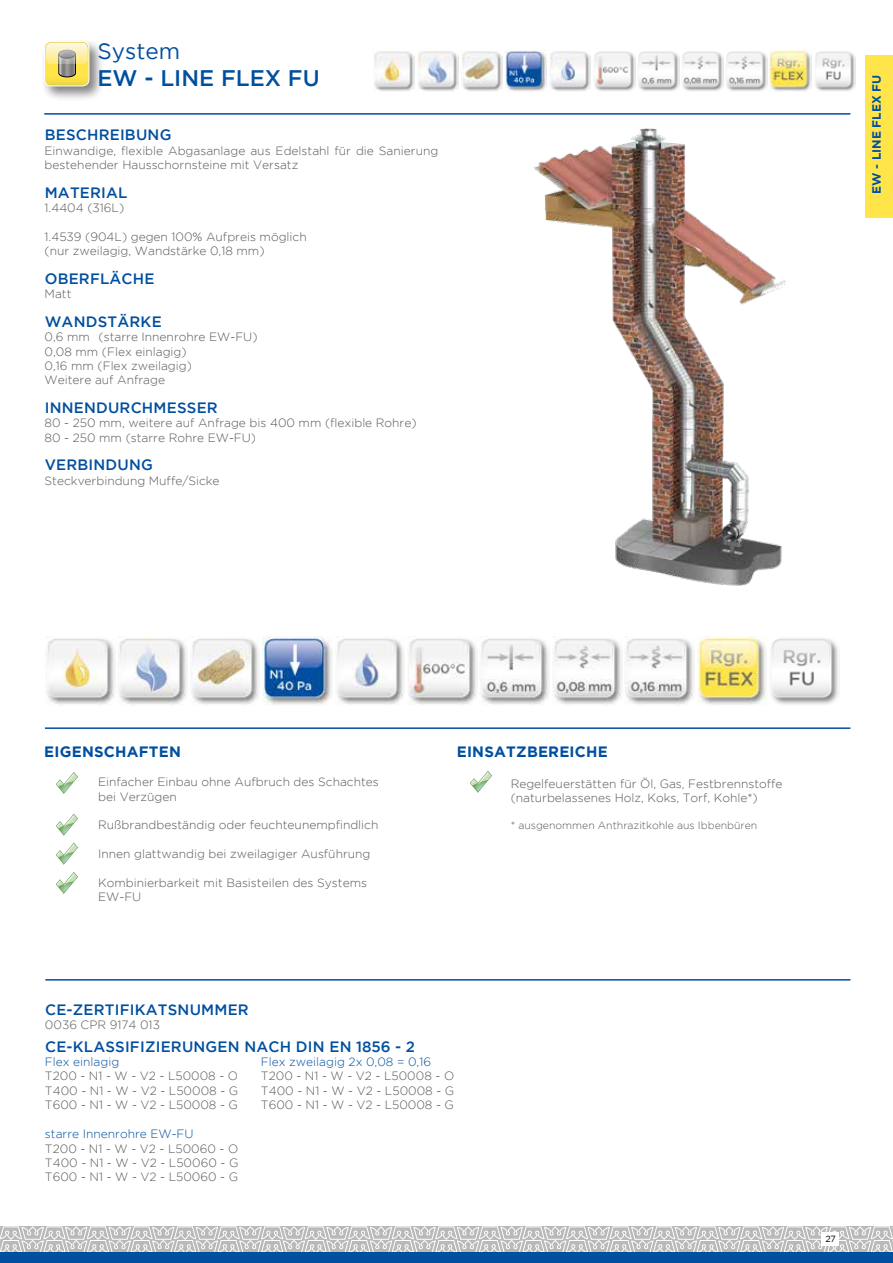
<style>
.page{position:relative;width:893px;height:1263px;background:#fff}
.page>*{position:absolute;margin:0;border:0;box-sizing:border-box;transform-origin:0 0}
.t1{font:500 22.5px "Gotham";color:#004f9f}
.t2{font:22.5px "Gotham";color:#004f9f}
.t3{font:500 15px "Gotham";letter-spacing:.015em;color:#004f9f}
.t4{font:700 15px "Gotham";letter-spacing:.015em;color:#004f9f}
.t5{font:300 12px/14.4px "Gotham";color:#575756}
.t6{font:300 12px "Gotham";color:#004f9f}
.t7{font:700 12px "Gotham";color:#004f9f}
.t8{font:300 10.5px "Gotham";color:#575756}
.t9{font:9px "Gotham";color:#000}
</style>
<div class="page">
<div style="left:865px;top:55px;width:28px;height:163px;background:#ffe54a"></div>
<svg style="left:0;top:1226px;width:893px;height:26px;background:#cdcccc"></svg>
<div style="left:822px;top:1233px;width:17px;height:13px;background:#fff"></div>
<hr style="left:44px;top:113px;width:806px;height:2px;background:#004f9f">
<div style="left:0;top:1252px;width:893px;height:11px;background:#004f9f"></div>
<img style="left:550px;top:51px;width:41px;height:41px">
<img style="left:638px;top:51px;width:41px;height:40px">
<img style="left:373px;top:51px;width:42px;height:41px">
<img style="left:770px;top:50px;width:41px;height:42px">
<img style="left:682px;top:51px;width:41px;height:40px">
<img style="left:594px;top:51px;width:41px;height:40px">
<img style="left:461px;top:50px;width:42px;height:42px">
<img style="left:417px;top:50px;width:42px;height:42px">
<img style="left:505px;top:50px;width:42px;height:42px">
<img style="left:815px;top:51px;width:40px;height:40px">
<img style="left:726px;top:51px;width:41px;height:40px">
<div style="left:41px;top:38px;width:63px;height:63px;background:#000;opacity:.5"></div>
<div style="left:44px;top:42px;width:45px;height:44px;background:linear-gradient(to right,#fbe048,#fbe048);border-radius:7px"></div>
<div style="left:44px;top:41px;width:45px;height:45px;border:1px solid #fff;border-radius:7px"></div>
<svg style="left:58px;top:64px;width:18px;height:14px"></svg>
<svg style="left:46px;top:43px;width:42px;height:21px"></svg>
<img style="left:519px;top:113px;width:296px;height:473px">
<img style="left:337px;top:638px;width:67px;height:67px">
<img style="left:480px;top:638px;width:69px;height:67px">
<img style="left:47px;top:638px;width:68px;height:67px">
<img style="left:697px;top:636px;width:70px;height:69px">
<img style="left:552px;top:638px;width:70px;height:67px">
<img style="left:407px;top:638px;width:70px;height:67px">
<img style="left:190px;top:638px;width:70px;height:67px">
<img style="left:119px;top:636px;width:68px;height:69px">
<img style="left:263px;top:636px;width:69px;height:69px">
<img style="left:771px;top:638px;width:67px;height:67px">
<img style="left:625px;top:638px;width:69px;height:67px">
<svg style="left:470px;top:771px;width:22px;height:22px"></svg>
<svg style="left:56px;top:772px;width:22px;height:22px"></svg>
<svg style="left:56px;top:814px;width:22px;height:22px"></svg>
<svg style="left:56px;top:843px;width:22px;height:22px"></svg>
<svg style="left:56px;top:872px;width:22px;height:22px"></svg>
<hr style="left:45px;top:727px;width:805px;height:2px;background:#004f9f">
<hr style="left:45px;top:979px;width:805px;height:1px;background:#004f9f">
<h1 class="t2" style="left:97px;top:37px;width:84px">System</h1>
<h1 class="t1" style="left:97px;top:64px;width:224px">EW - LINE FLEX FU</h1>
<p class="t7" style="left:869px;top:194px;width:120px;rotate:-90deg">EW - LINE FLEX FU</p>
<p class="t3" style="left:45px;top:125px;width:128px">BESCHREIBUNG</p>
<p class="t5" style="left:45px;top:143px;width:395px">Einwandige, flexible Abgasanlage aus Edelstahl für die Sanierung bestehender Hausschornsteine mit Versatz</p>
<p class="t3" style="left:45px;top:183px;width:84px">MATERIAL</p>
<p class="t5" style="left:45px;top:200px;width:81px">1.4404 (316L)</p>
<p class="t5" style="left:45px;top:229px;width:264px">1.4539 (904L) gegen 100% Aufpreis möglich (nur zweilagig, Wandstärke 0,18 mm)</p>
<p class="t3" style="left:45px;top:269px;width:111px">OBERFLÄCHE</p>
<p class="t5" style="left:45px;top:286px;width:28px">Matt</p>
<p class="t3" style="left:45px;top:312px;width:119px">WANDSTÄRKE</p>
<p class="t5" style="left:45px;top:329px;width:214px">0,6 mm (starre Innenrohre EW-FU)<br>0,08 mm (Flex einlagig)<br>0,16 mm (Flex zweilagig)<br>Weitere auf Anfrage</p>
<p class="t3" style="left:45px;top:398px;width:175px">INNENDURCHMESSER</p>
<p class="t5" style="left:45px;top:415px;width:373px">80 - 250 mm, weitere auf Anfrage bis 400 mm (flexible Rohre)<br>80 - 250 mm (starre Rohre EW-FU)</p>
<p class="t3" style="left:45px;top:455px;width:110px">VERBINDUNG</p>
<p class="t5" style="left:45px;top:473px;width:176px">Steckverbindung Muffe/Sicke</p>
<p class="t4" style="left:44px;top:742px;width:138px">EIGENSCHAFTEN</p>
<p class="t5" style="left:98px;top:774px;width:282px">Einfacher Einbau ohne Aufbruch des Schachtes bei Verzügen</p>
<p class="t5" style="left:98px;top:817px;width:282px">Rußbrandbeständig oder feuchteunempfindlich</p>
<p class="t5" style="left:98px;top:846px;width:274px">Innen glattwandig bei zweilagiger Ausführung</p>
<p class="t5" style="left:98px;top:875px;width:270px">Kombinierbarkeit mit Basisteilen des Systems<br>EW-FU</p>
<p class="t4" style="left:457px;top:742px;width:153px">EINSATZBEREICHE</p>
<p class="t5" style="left:511px;top:776px;width:273px">Regelfeuerstätten für Öl, Gas, Festbrennstoffe (naturbelassenes Holz, Koks, Torf, Kohle*)</p>
<p class="t8" style="left:511px;top:819px;width:248px">* ausgenommen Anthrazitkohle aus Ibbenbüren</p>
<p class="t3" style="left:45px;top:1000px;width:205px">CE-ZERTIFIKATSNUMMER</p>
<p class="t5" style="left:45px;top:1017px;width:117px">0036 CPR 9174 013</p>
<p class="t3" style="left:45px;top:1036px;width:371px">CE-KLASSIFIZIERUNGEN NACH DIN EN 1856 - 2</p>
<p class="t6" style="left:45px;top:1054px;width:76px">Flex einlagig</p>
<p class="t6" style="left:261px;top:1054px;width:172px">Flex zweilagig 2x 0,08 = 0,16</p>
<p class="t5" style="left:45px;top:1069px;width:195px">T200 - N1 - W - V2 - L50008 - O</p>
<p class="t5" style="left:261px;top:1069px;width:195px">T200 - N1 - W - V2 - L50008 - O</p>
<p class="t5" style="left:45px;top:1083px;width:195px">T400 - N1 - W - V2 - L50008 - G</p>
<p class="t5" style="left:261px;top:1083px;width:195px">T400 - N1 - W - V2 - L50008 - G</p>
<p class="t5" style="left:45px;top:1097px;width:195px">T600 - N1 - W - V2 - L50008 - G</p>
<p class="t5" style="left:261px;top:1097px;width:195px">T600 - N1 - W - V2 - L50008 - G</p>
<p class="t6" style="left:45px;top:1126px;width:150px">starre Innenrohre EW-FU</p>
<p class="t5" style="left:45px;top:1141px;width:195px;text-align:justify">T200 - N1 - W - V2 - L50060 - O T400 - N1 - W - V2 - L50060 - G T600 - N1 - W - V2 - L50060 - G</p>
<p class="t9" style="left:825px;top:1233px;width:12px">27</p>
</div>
